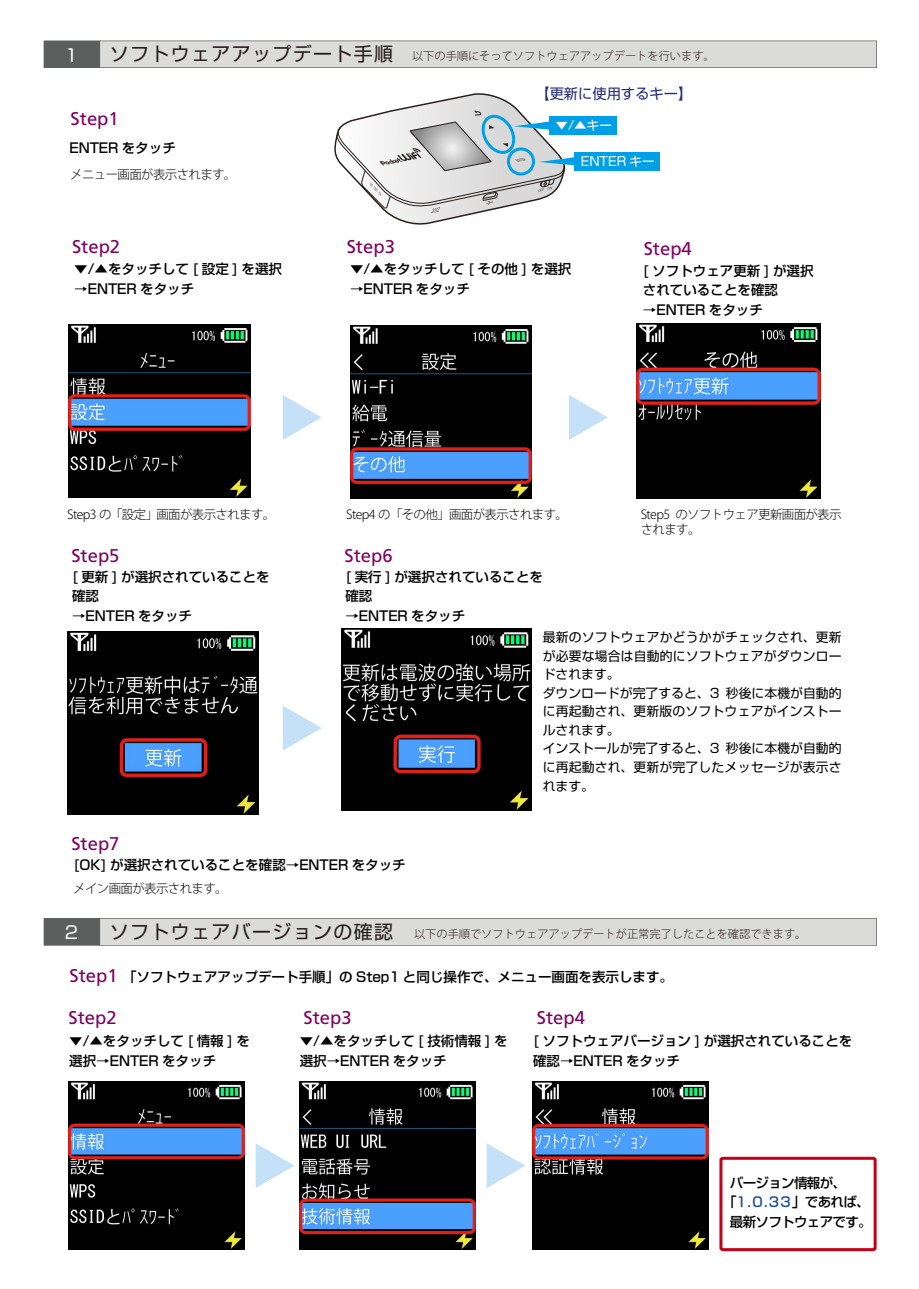
<style>
.page{position:relative;width:919px;height:1289px;background:#fff}
.page>*{position:absolute;margin:0;border:0;box-sizing:border-box;transform-origin:0 0}
.t1{font:18.9px "Shin Go Pr 6 N";letter-spacing:.075em;color:#251e1c}
.t2{font:18.45px "Frutiger LT Pro";color:#7f0060}
.t3{font:17.4px "Shin Go Pr 6 N";color:#fff}
.t4{font:14.25px "Shin Go Pr 6 N";color:#252c7b}
.t5{font:500 13.5px/19.5px "Shin Go Pr 6 N";color:#000}
.t6{font:500 13.5px "Shin Go Pr 6 N";letter-spacing:-.05em;color:#000}
.t7{font:12.9px/18.5px "Shin Go Pr 6 N";letter-spacing:.015em;color:#000}
.t8{font:12.6px "Shin Go Pr 6 N";color:#fff}
.t9{font:300 12.45px/15.1px "Koz Go Pr 6 N";letter-spacing:-.05em;color:#000}
.t10{font:300 11.25px "Koz Go Pr 6 N";color:#251e1c}
.s1{font-family:"Shin Go Pr 6 N";font-weight:400;font-size:18.9px}
.s2{font-family:"Frutiger LT Pro";font-weight:400;font-size:18.45px;color:#7f0060}
.s3{color:#184c9c}
</style>
<div class="page">
<svg style="left:44px;top:41px;width:832px;height:27px;background:#cececd"></svg>
<svg style="left:44px;top:918px;width:832px;height:27px;background:#cfcfce"></svg>
<div style="left:574px;top:152px;width:86px;height:18px;background:#009fe6"></div>
<div style="left:549px;top:116px;width:68px;height:19px;background:#009fe6"></div>
<svg style="left:335px;top:93px;width:241px;height:132px"></svg>
<img style="left:69px;top:1081px;width:175px;height:168px">
<img style="left:299px;top:1081px;width:176px;height:168px">
<img style="left:533px;top:1081px;width:175px;height:168px">
<div style="left:719px;top:1156px;width:157px;height:95px;border:3px solid #c50018;border-radius:2px"></div>
<img style="left:68px;top:324px;width:182px;height:173px">
<img style="left:350px;top:326px;width:181px;height:173px">
<img style="left:636px;top:323px;width:184px;height:175px">
<img style="left:67px;top:631px;width:191px;height:183px">
<img style="left:341px;top:628px;width:190px;height:182px">
<svg style="left:283px;top:395px;width:38px;height:45px"></svg>
<svg style="left:283px;top:706px;width:38px;height:44px"></svg>
<svg style="left:256px;top:1143px;width:38px;height:45px"></svg>
<svg style="left:486px;top:1143px;width:39px;height:45px"></svg>
<svg style="left:569px;top:395px;width:38px;height:45px"></svg>
<p class="t3" style="left:65px;top:41px;width:15px">1</p>
<p class="t10" style="left:110px;top:50px;width:606px"><span class="s1">ソフトウェアアップデート手順</span> 以下の手順にそってソフトウェアアップデートを行います。</p>
<h2 class="t2" style="left:71px;top:107px;width:50px">Step1</h2>
<p class="t9" style="left:70px;top:167px;width:168px">メニュー画面が表示されます。</p>
<p class="t5" style="left:69px;top:137px;width:108px">ENTER をタッチ</p>
<h2 class="t2" style="left:72px;top:236px;width:50px">Step2</h2>
<h2 class="t2" style="left:347px;top:236px;width:50px">Step3</h2>
<p class="t4" style="left:535px;top:82px;width:158px">【更新に使用するキー】</p>
<p class="t8" style="left:555px;top:115px;width:58px">▼/▲キー</p>
<p class="t8" style="left:580px;top:151px;width:75px">ENTER キー</p>
<h2 class="t2" style="left:643px;top:238px;width:50px">Step4</h2>
<p class="t5" style="left:74px;top:258px;width:209px">▼/▲をタッチして [ 設定 ] を選択</p>
<p class="t5" style="left:74px;top:278px;width:121px">→ENTER をタッチ</p>
<p class="t5" style="left:350px;top:258px;width:223px">▼/▲をタッチして [ その他 ] を選択</p>
<p class="t5" style="left:350px;top:278px;width:121px">→ENTER をタッチ</p>
<p class="t5" style="left:643px;top:260px;width:172px">[ ソフトウェア更新 ] が選択されていることを確認</p>
<p class="t5" style="left:643px;top:299px;width:121px">→ENTER をタッチ</p>
<p class="t9" style="left:67px;top:506px;width:209px">Step3 の「設定」画面が表示されます。</p>
<h2 class="t2" style="left:71px;top:545px;width:50px">Step5</h2>
<p class="t5" style="left:72px;top:566px;width:199px">[ 更新 ] が選択されていることを確認</p>
<p class="t5" style="left:72px;top:605px;width:121px">→ENTER をタッチ</p>
<p class="t9" style="left:346px;top:506px;width:223px">Step4 の「その他」画面が表示されます。</p>
<h2 class="t2" style="left:344px;top:545px;width:50px">Step6</h2>
<p class="t5" style="left:345px;top:566px;width:199px">[ 実行 ] が選択されていることを確認</p>
<p class="t5" style="left:345px;top:605px;width:121px">→ENTER をタッチ</p>
<p class="t9" style="left:640px;top:506px;width:202px">Step5 のソフトウェア更新画面が表示されます。</p>
<p class="t7" style="left:542px;top:627px;width:300px">最新のソフトウェアかどうかがチェックされ、更新が必要な場合は自動的にソフトウェアがダウンロードされます。<br>ダウンロードが完了すると、3 秒後に本機が自動的に再起動され、更新版のソフトウェアがインストールされます。<br>インストールが完了すると、3 秒後に本機が自動的に再起動され、更新が完了したメッセージが表示されます。</p>
<h2 class="t2" style="left:71px;top:832px;width:50px">Step7</h2>
<p class="t5" style="left:74px;top:854px;width:333px">[OK] が選択されていることを確認→ENTER をタッチ</p>
<p class="t9" style="left:73px;top:881px;width:156px">メイン画面が表示されます。</p>
<p class="t3" style="left:65px;top:918px;width:15px">2</p>
<h1 class="t1" style="left:110px;top:916px;width:285px">ソフトウェアバージョンの確認</h1>
<p class="t10" style="left:414px;top:927px;width:394px">以下の手順でソフトウェアアップデートが正常完了したことを確認できます。</p>
<p class="t5" style="left:70px;top:966px;width:605px"><span class="s2">Step1</span> 「ソフトウェアアップデート手順」の Step1 と同じ操作で、メニュー画面を表示します。</p>
<h2 class="t2" style="left:68px;top:1006px;width:50px">Step2</h2>
<p class="t5" style="left:69px;top:1030px;width:182px">▼/▲をタッチして [ 情報 ] を選択→ENTER をタッチ</p>
<h2 class="t2" style="left:303px;top:1006px;width:50px">Step3</h2>
<p class="t5" style="left:300px;top:1030px;width:209px">▼/▲をタッチして [ 技術情報 ] を選択→ENTER をタッチ</p>
<h2 class="t2" style="left:537px;top:1006px;width:50px">Step4</h2>
<p class="t5" style="left:533px;top:1030px;width:321px">[ ソフトウェアバージョン ] が選択されていることを確認→ENTER をタッチ</p>
<p class="t6" style="left:730px;top:1171px;width:118px">バージョン情報が、</p>
<p class="t5" style="left:723px;top:1191px;width:148px">「<span class="s3">1.0.33</span>」であれば、</p>
<p class="t6" style="left:730px;top:1210px;width:143px">最新ソフトウェアです。</p>
</div>
